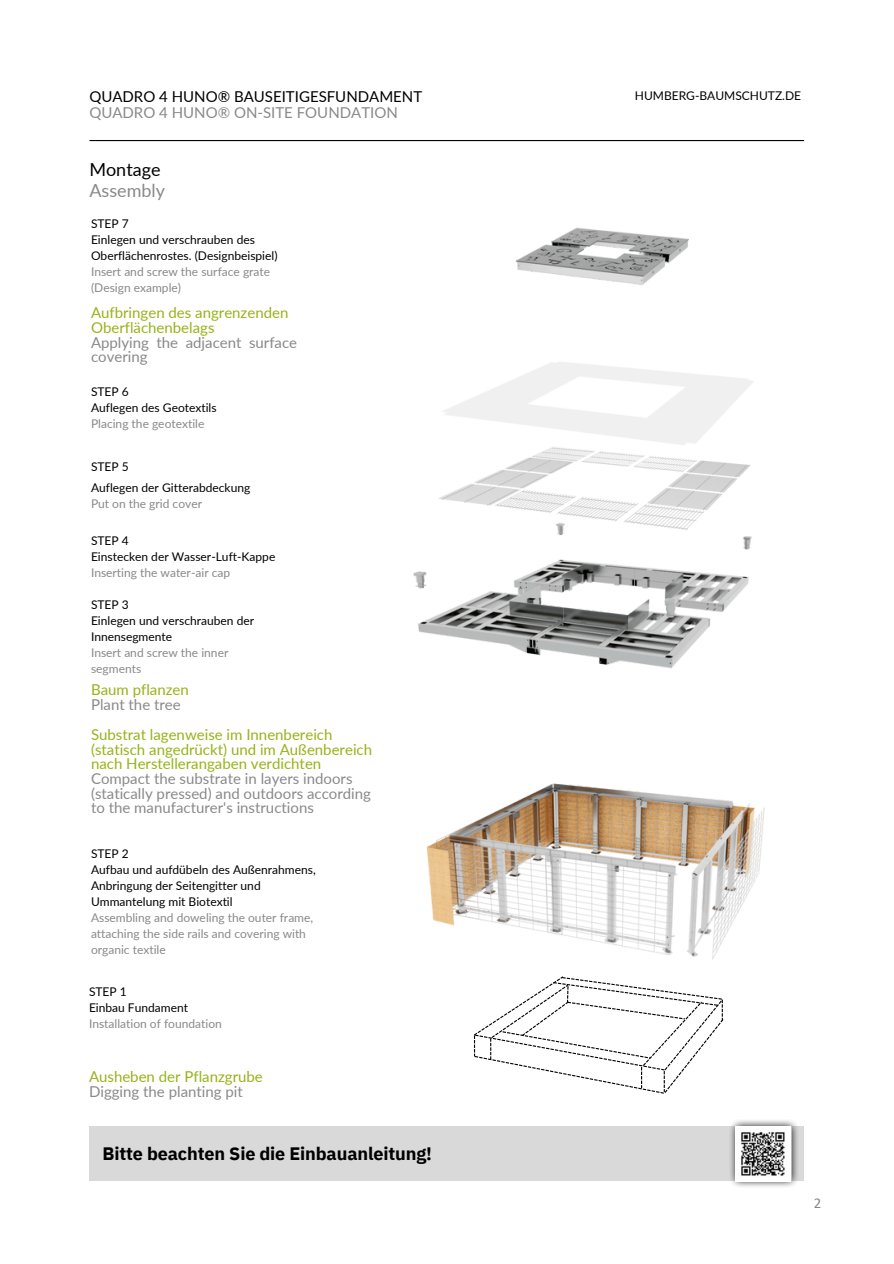
<style>
.page{position:relative;width:894px;height:1264px;background:#fff}
.page>*{position:absolute;margin:0;border:0;box-sizing:border-box;transform-origin:0 0}
.t1{font:700 18px "IBM Plex Sans";letter-spacing:-.005em;color:#000}
.t2{font:18px "Lato";color:#898989}
.t3{font:18px "Lato";color:#000}
.t4{font:15px/14.7px "Lato";color:#898989}
.t5{font:15px/14.7px "Lato";color:#97b318}
.t6{font:15px "Lato";color:#000}
.t7{font:15px "Calibri";color:#898989}
.t8{font:12px/16px "Lato";color:#000}
.t9{font:12px/16px "Lato";color:#898989}
.s1{color:#898989}
.s2{color:#97b318}
</style>
<div class="page">
<div style="left:89px;top:1126px;width:715px;height:55px;background:#d9d9d9"></div>
<img style="left:730px;top:1120px;width:68px;height:67px">
<img style="left:735px;top:1126px;width:55px;height:55px">
<hr style="left:90px;top:140px;width:713px;height:1px;background:#000">
<svg style="left:473px;top:980px;width:250px;height:113px"></svg>
<img style="left:426px;top:783px;width:339px;height:197px">
<img style="left:413px;top:538px;width:339px;height:131px">
<img style="left:438px;top:452px;width:314px;height:86px">
<img style="left:515px;top:227px;width:174px;height:58px">
<p class="t6" style="left:89px;top:87px;width:334px">QUADRO 4 HUNO® BAUSEITIGESFUNDAMENT</p>
<p class="t4" style="left:89px;top:105px;width:310px">QUADRO 4 HUNO® ON-SITE FOUNDATION</p>
<p class="t3" style="left:89px;top:158px;width:73px">Montage</p>
<p class="t2" style="left:89px;top:179px;width:77px">Assembly</p>
<h4 class="t8" style="left:91px;top:215px;width:39px">STEP 7</h4>
<p class="t8" style="left:91px;top:231px;width:188px">Einlegen und verschrauben des<br>Oberflächenrostes. (Designbeispiel)</p>
<p class="t9" style="left:91px;top:263px;width:181px">Insert and screw the surface grate (Design example)</p>
<p class="t5" style="left:91px;top:305px;width:208px">Aufbringen des angrenzenden<br>Oberflächenbelags<br><span class="s1">Applying the adjacent surface covering</span></p>
<p class="t8" style="left:91px;top:383px;width:39px">STEP 6</p>
<h4 class="t8" style="left:91px;top:399px;width:127px">Auflegen des Geotextils</h4>
<p class="t9" style="left:91px;top:415px;width:115px">Placing the geotextile</p>
<p class="t8" style="left:91px;top:458px;width:39px">STEP 5</p>
<p class="t8" style="left:91px;top:479px;width:161px">Auflegen der Gitterabdeckung</p>
<p class="t9" style="left:91px;top:495px;width:112px">Put on the grid cover</p>
<p class="t8" style="left:91px;top:532px;width:39px">STEP 4</p>
<p class="t8" style="left:91px;top:548px;width:186px">Einstecken der Wasser-Luft-Kappe<br><span class="s1">Inserting the water-air cap</span></p>
<p class="t8" style="left:91px;top:596px;width:39px">STEP 3</p>
<p class="t8" style="left:91px;top:612px;width:164px">Einlegen und verschrauben der<br>Innensegmente</p>
<p class="t9" style="left:91px;top:644px;width:139px">Insert and screw the inner segments</p>
<h4 class="t5" style="left:91px;top:682px;width:99px">Baum pflanzen<br><span class="s1">Plant the tree</span></h4>
<p class="t4" style="left:91px;top:726px;width:282px"><span class="s2">Substrat lagenweise im Innenbereich (statisch angedrückt) und im Außenbereich nach Herstellerangaben verdichten </span>Compact the substrate in layers indoors (statically pressed) and outdoors according to the manufacturer's instructions</p>
<p class="t8" style="left:91px;top:845px;width:39px">STEP 2</p>
<p class="t8" style="left:91px;top:861px;width:226px">Aufbau und aufdübeln des Außenrahmens,<br>Anbringung der Seitengitter und<br>Ummantelung mit Biotextil</p>
<h4 class="t9" style="left:91px;top:909px;width:224px">Assembling and doweling the outer frame, attaching the side rails and covering with organic textile</h4>
<p class="t8" style="left:89px;top:983px;width:39px">STEP 1</p>
<p class="t8" style="left:89px;top:999px;width:101px">Einbau Fundament</p>
<p class="t9" style="left:89px;top:1015px;width:134px">Installation of foundation</p>
<p class="t5" style="left:89px;top:1069px;width:175px">Ausheben der Pflanzgrube<br><span class="s1">Digging the planting pit</span></p>
<p class="t1" style="left:102px;top:1141px;width:331px">Bitte beachten Sie die Einbauanleitung!</p>
<p class="t8" style="left:634px;top:87px;width:168px">HUMBERG-BAUMSCHUTZ.DE</p>
<h2 class="t7" style="left:813px;top:1196px;width:9px">2</h2>
</div>
